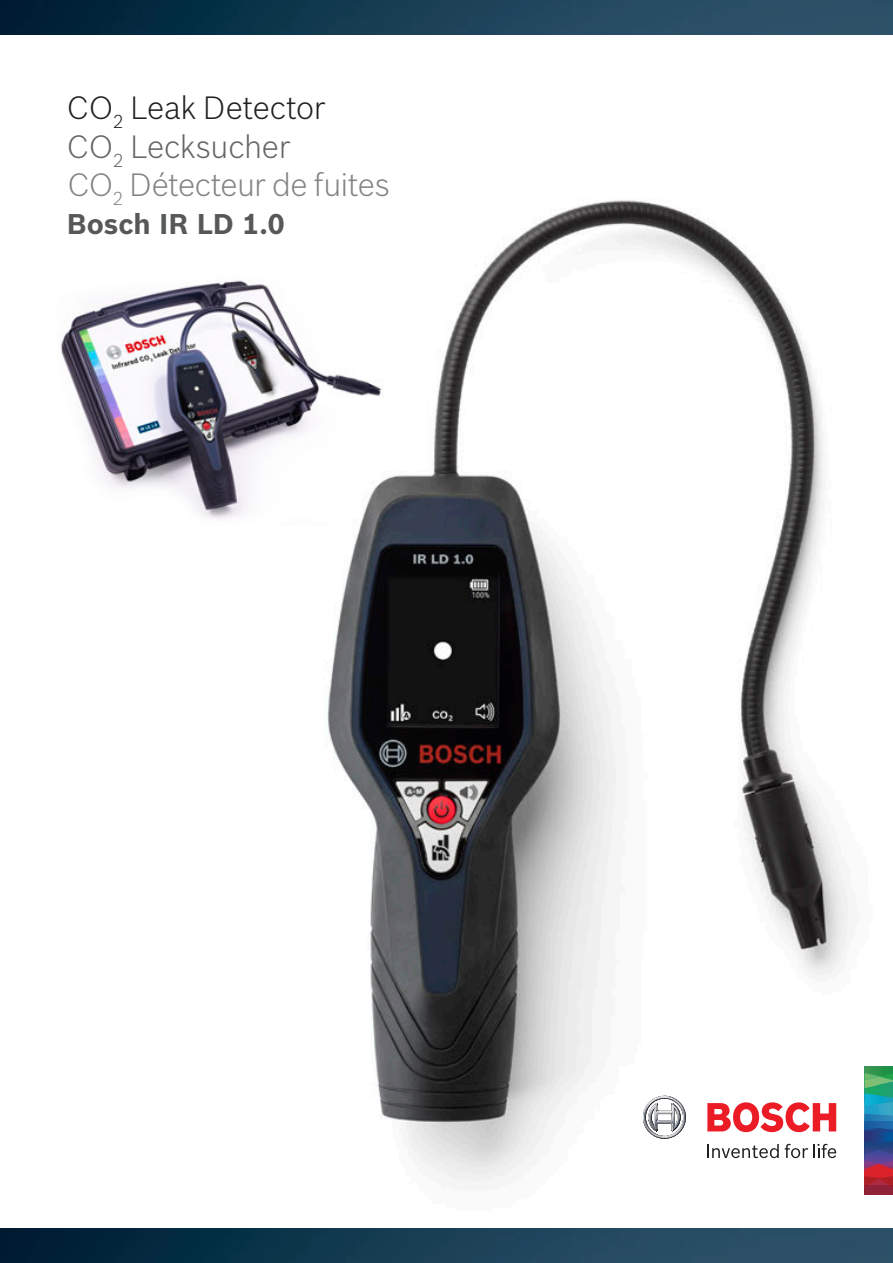
<style>
.page{position:relative;width:893px;height:1263px;background:#fff}
.page>*{position:absolute;margin:0;border:0;box-sizing:border-box;transform-origin:0 0}
.t1{font:300 31.5px/38.2px "Bosch Sans";letter-spacing:-.01em;color:#231f20}
.t2{font:300 31.5px "Bosch Sans";letter-spacing:-.025em;color:#828487}
.t3{font:700 27.9px "Bosch Sans";letter-spacing:-.005em;color:#57585a}
.s1{color:#656568}
</style>
<div class="page">
<img style="left:146px;top:200px;width:747px;height:1029px">
<div style="left:619px;top:1066px;width:274px;height:129px;background:#fff"></div>
<svg style="left:865px;top:1066px;width:28px;height:129px"></svg>
<svg style="left:643px;top:1096px;width:43px;height:43px"></svg>
<svg style="left:707px;top:1144px;width:72px;height:14px"></svg>
<svg style="left:785px;top:1144px;width:51px;height:14px"></svg>
<svg style="left:707px;top:1102px;width:129px;height:30px"></svg>
<img style="left:0;top:0;width:893px;height:34px">
<img style="left:0;top:1229px;width:893px;height:34px">
<img style="left:60px;top:276px;width:324px;height:249px">
<p class="t1" style="left:67px;top:88px;width:260px">CO<sub>2</sub> Leak Detector<br><span class="s1">CO</span><sub>2</sub> <span class="s1">Lecksucher</span></p>
<p class="t2" style="left:67px;top:165px;width:324px">CO<sub>2</sub> Détecteur de fuites</p>
<p class="t3" style="left:67px;top:206px;width:219px">Bosch IR LD 1.0</p>
</div>
